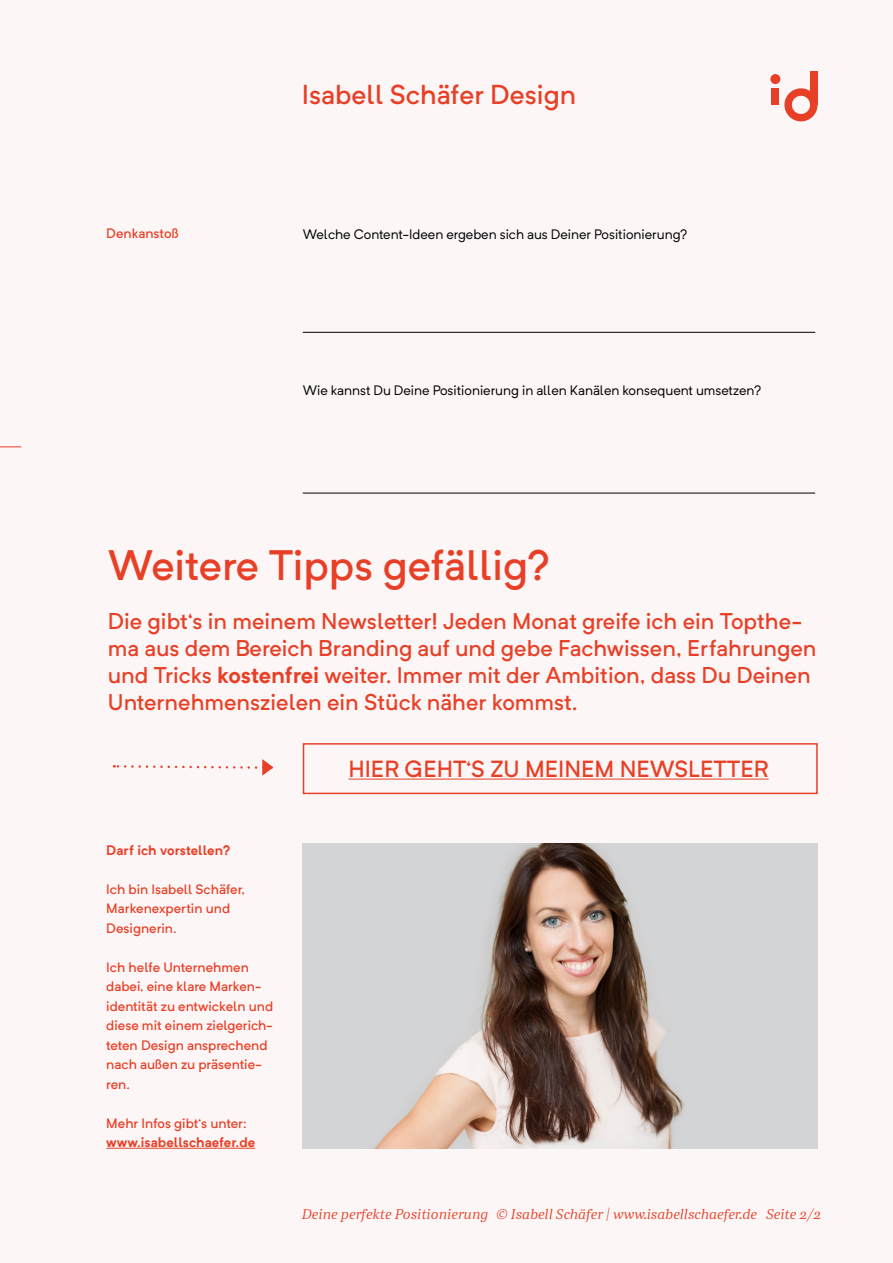
<style>
.page{position:relative;width:893px;height:1263px;background:#faf1f1}
.page>*{position:absolute;margin:0;border:0;box-sizing:border-box;transform-origin:0 0}
.t1{font:500 42px "Neutrif Pro";color:#e84027}
.t2{font:500 27px "Neutrif Pro";color:#e84027}
.t3{font:500 23.1px "Neutrif Pro";color:#e84027}
.t4{font:500 22.5px/27px "Neutrif Pro";color:#e84027}
.t5{font:500 13.5px/19.5px "Neutrif Pro";color:#e84027}
.t6{font:13.5px "Neutrif Pro";color:#000}
.t7{font:italic 13.5px "Abelard";color:#e84027}
.t8{font:700 13.5px "Neutrif Pro";color:#e84027}
.s1{font-weight:700}
</style>
<div class="page">
<div style="left:784px;top:88px;width:33px;height:33px;border:7px solid #e84027;border-radius:50%"></div>
<div style="left:770px;top:74px;width:10px;height:10px;background:#e84027;border-radius:50%"></div>
<div style="left:772px;top:88px;width:7px;height:17px;background:#e84027"></div>
<div style="left:810px;top:72px;width:7px;height:33px;background:#e84027"></div>
<svg style="left:0;top:446px;width:21px;height:1px"></svg>
<hr style="left:303px;top:332px;width:512px;height:1px;background:#000">
<hr style="left:303px;top:493px;width:512px;height:1px;background:#000">
<img style="left:303px;top:843px;width:515px;height:305px">
<hr style="left:106px;top:1148px;width:149px;height:1px;background:#e84027">
<svg style="left:114px;top:759px;width:159px;height:17px"></svg>
<hr style="left:348px;top:779px;width:421px;height:1px;background:#e84027">
<div style="left:303px;top:743px;width:515px;height:51px;border:2px solid #e84027"></div>
<p class="t5" style="left:106px;top:223px;width:74px">Denkanstoß</p>
<h2 class="t2" style="left:302px;top:77px;width:276px">Isabell Schäfer Design</h2>
<p class="t6" style="left:303px;top:225px;width:386px">Welche Content-Ideen ergeben sich aus Deiner Positionierung?</p>
<p class="t6" style="left:303px;top:381px;width:460px">Wie kannst Du Deine Positionierung in allen Kanälen konsequent umsetzen?</p>
<h1 class="t1" style="left:108px;top:537px;width:445px">Weitere Tipps gefällig?</h1>
<p class="t4" style="left:108px;top:607px;width:710px">Die gibt‘s in meinem Newsletter! Jeden Monat greife ich ein Topthe&shy;ma aus dem Bereich Branding auf und gebe Fachwissen, Erfahrungen und Tricks <span class="s1">kostenfrei</span> weiter. Immer mit der Ambition, dass Du Deinen Unternehmenszielen ein Stück näher kommst.</p>
<p class="t8" style="left:106px;top:841px;width:126px">Darf ich vorstellen?</p>
<p class="t5" style="left:106px;top:879px;width:140px">Ich bin Isabell Schäfer,<br>Markenexpertin und<br>Designerin.</p>
<p class="t5" style="left:106px;top:957px;width:168px">Ich helfe Unternehmen dabei, eine klare Marken&shy;identität zu entwickeln und diese mit einem zielgerich&shy;teten Design ansprechend nach außen zu präsentie&shy;ren.</p>
<p class="t5" style="left:106px;top:1113px;width:142px">Mehr Infos gibt‘s unter:</p>
<p class="t8" style="left:106px;top:1133px;width:150px">www.isabellschaefer.de</p>
<h3 class="t3" style="left:348px;top:753px;width:422px">HIER GEHT‘S ZU MEINEM NEWSLETTER</h3>
<p class="t7" style="left:302px;top:1205px;width:521px">Deine perfekte Positionierung © Isabell Schäfer | www.isabellschaefer.de Seite 2/2</p>
</div>
